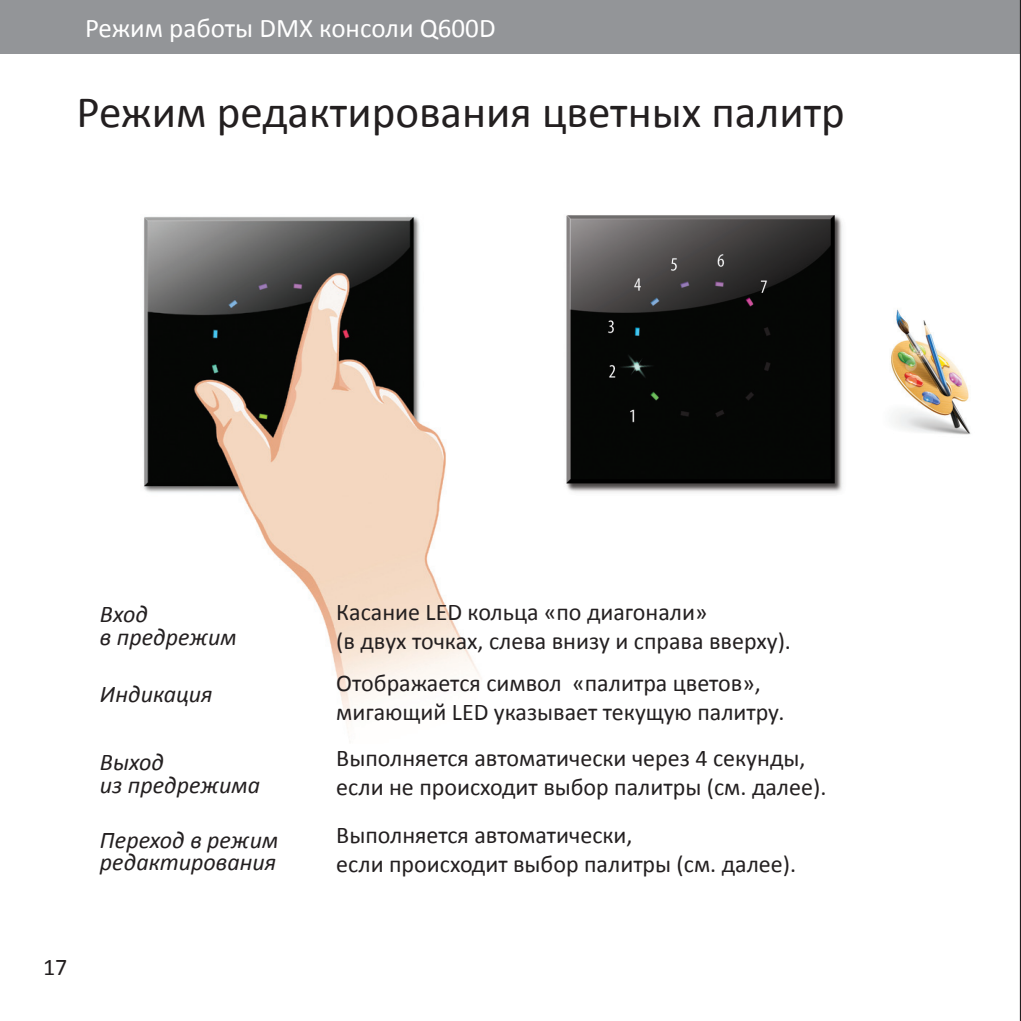
<style>
.page{position:relative;width:1021px;height:1021px;background:#fff}
.page>*{position:absolute;margin:0;border:0;box-sizing:border-box;transform-origin:0 0}
.t1{font:45px "Calibri";color:#231f20}
.t2{font:27px "Calibri";color:#fff}
.t3{font:24px/28.8px "Calibri";color:#231f20}
.t4{font:italic 24px/22.8px "Calibri";color:#231f20}
</style>
<div class="page">
<img style="left:357px;top:53px;width:629px;height:440px">
<img style="left:143px;top:123px;width:364px;height:610px">
<div style="left:0;top:0;width:1020px;height:53px;background:#939598"></div>
<hr style="left:1020px;top:0;width:1px;height:53px;background:#939598">
<hr style="left:1019px;top:0;width:1px;height:1020px;background:#231f20">
<p class="t2" style="left:85px;top:11px;width:412px">Режим работы DMX консоли Q600D</p>
<p class="t1" style="left:77px;top:84px;width:769px">Режим редактирования цветных палитр</p>
<p class="t4" style="left:100px;top:602px;width:138px">Вход<br>в предрежим</p>
<p class="t4" style="left:100px;top:682px;width:114px">Индикация</p>
<p class="t4" style="left:100px;top:749px;width:162px">Выход<br>из предрежима</p>
<p class="t4" style="left:100px;top:827px;width:180px">Переход в режим редактирования</p>
<p class="t3" style="left:43px;top:952px;width:26px">17</p>
<p class="t3" style="left:336px;top:598px;width:456px">Касание LED кольца «по диагонали»<br>(в двух точках, слева внизу и справа вверху).</p>
<p class="t3" style="left:336px;top:669px;width:450px">Отображается символ «палитра цветов», мигающий LED указывает текущую палитру.</p>
<p class="t3" style="left:336px;top:743px;width:491px">Выполняется автоматически через 4 секунды, если не происходит выбор палитры (см. далее).</p>
<p class="t3" style="left:336px;top:821px;width:461px">Выполняется автоматически,<br>если происходит выбор палитры (см. далее).</p>
</div>
